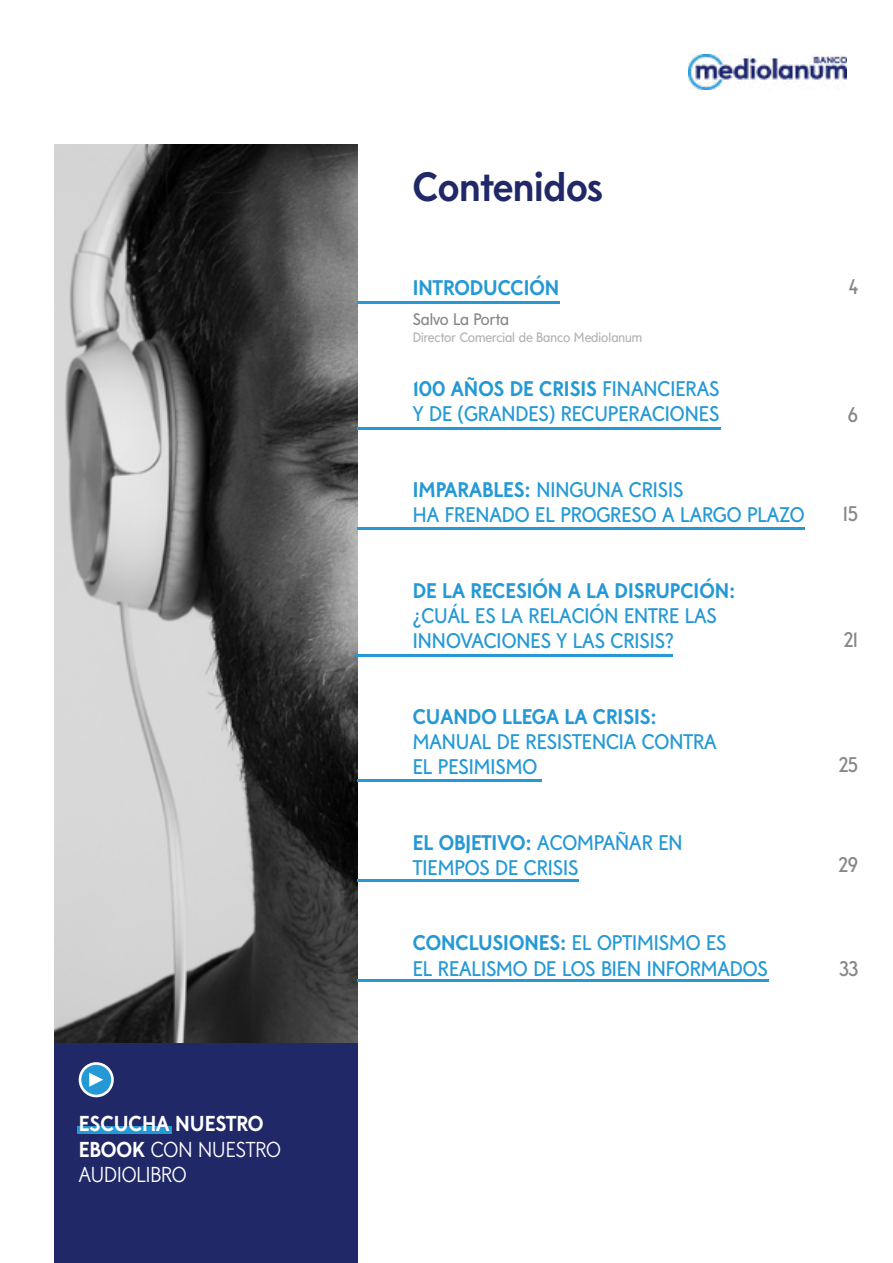
<style>
.page{position:relative;width:893px;height:1263px;background:#fff}
.page>*{position:absolute;margin:0;border:0;box-sizing:border-box;transform-origin:0 0}
.t1{font:700 40.5px "Mediolanum Sans";color:#202867}
.t2{font:300 21.45px/25.7px "Mediolanum Sans";color:#fff}
.t3{font:21px/25.2px "Mediolanum Sans";color:#2599d5}
.t4{font:700 21px "Mediolanum Sans";color:#2599d5}
.t5{font:21px "Mediolanum Sans";color:#878787}
.t6{font:16.5px "Mediolanum Sans";color:#878787}
.t7{font:13.5px "Mediolanum Sans";color:#b2b2b2}
.s1{font-weight:700}
</style>
<div class="page">
<img style="left:54px;top:145px;width:303px;height:899px">
<div style="left:54px;top:1044px;width:303px;height:219px;background:#202867"></div>
<hr style="left:357px;top:301px;width:203px;height:3px;background:#2599d5">
<hr style="left:357px;top:427px;width:363px;height:3px;background:#2599d5">
<hr style="left:357px;top:527px;width:448px;height:3px;background:#2599d5">
<hr style="left:357px;top:654px;width:316px;height:2px;background:#2599d5">
<hr style="left:357px;top:979px;width:411px;height:3px;background:#2599d5">
<hr style="left:357px;top:879px;width:222px;height:3px;background:#2599d5">
<hr style="left:357px;top:779px;width:185px;height:3px;background:#2599d5">
<div style="left:77px;top:1126px;width:95px;height:7px;background:#2599d5"></div>
<img style="left:689px;top:54px;width:157px;height:36px">
<svg style="left:79px;top:1062px;width:35px;height:35px"></svg>
<div style="left:81px;top:1065px;width:30px;height:30px;background:#2599d5;border-radius:50%"></div>
<svg style="left:89px;top:1073px;width:14px;height:14px"></svg>
<p class="t2" style="left:79px;top:1111px;width:204px"><span class="s1">ESCUCHA NUESTRO<br>EBOOK</span> CON NUESTRO<br>AUDIOLIBRO</p>
<h1 class="t1" style="left:413px;top:164px;width:191px">Contenidos</h1>
<p class="t4" style="left:413px;top:275px;width:148px">INTRODUCCIÓN</p>
<p class="t6" style="left:413px;top:310px;width:98px">Salvo La Porta</p>
<p class="t7" style="left:413px;top:329px;width:231px">Director Comercial de Banco Mediolanum</p>
<p class="t3" style="left:413px;top:376px;width:308px"><span class="s1">100 AÑOS DE CRISIS</span> FINANCIERAS<br>Y DE (GRANDES) RECUPERACIONES</p>
<p class="t3" style="left:413px;top:477px;width:393px"><span class="s1">IMPARABLES:</span> NINGUNA CRISIS<br>HA FRENADO EL PROGRESO A LARGO PLAZO</p>
<p class="t4" style="left:413px;top:578px;width:324px">DE LA RECESIÓN A LA DISRUPCIÓN:</p>
<p class="t3" style="left:413px;top:603px;width:306px">¿CUÁL ES LA RELACIÓN ENTRE LAS<br>INNOVACIONES Y LAS CRISIS?</p>
<p class="t4" style="left:413px;top:704px;width:246px">CUANDO LLEGA LA CRISIS:</p>
<p class="t3" style="left:413px;top:729px;width:305px">MANUAL DE RESISTENCIA CONTRA<br>EL PESIMISMO</p>
<p class="t3" style="left:413px;top:830px;width:271px"><span class="s1">EL OBJETIVO:</span> ACOMPAÑAR EN<br>TIEMPOS DE CRISIS</p>
<p class="t3" style="left:413px;top:931px;width:356px"><span class="s1">CONCLUSIONES:</span> EL OPTIMISMO ES<br>EL REALISMO DE LOS BIEN INFORMADOS</p>
<p class="t5" style="left:849px;top:275px;width:11px">4</p>
<p class="t5" style="left:848px;top:402px;width:12px">6</p>
<p class="t5" style="left:843px;top:502px;width:17px">15</p>
<p class="t5" style="left:844px;top:627px;width:16px">21</p>
<p class="t5" style="left:839px;top:753px;width:21px">25</p>
<p class="t5" style="left:839px;top:853px;width:21px">29</p>
<p class="t5" style="left:839px;top:957px;width:20px">33</p>
</div>
